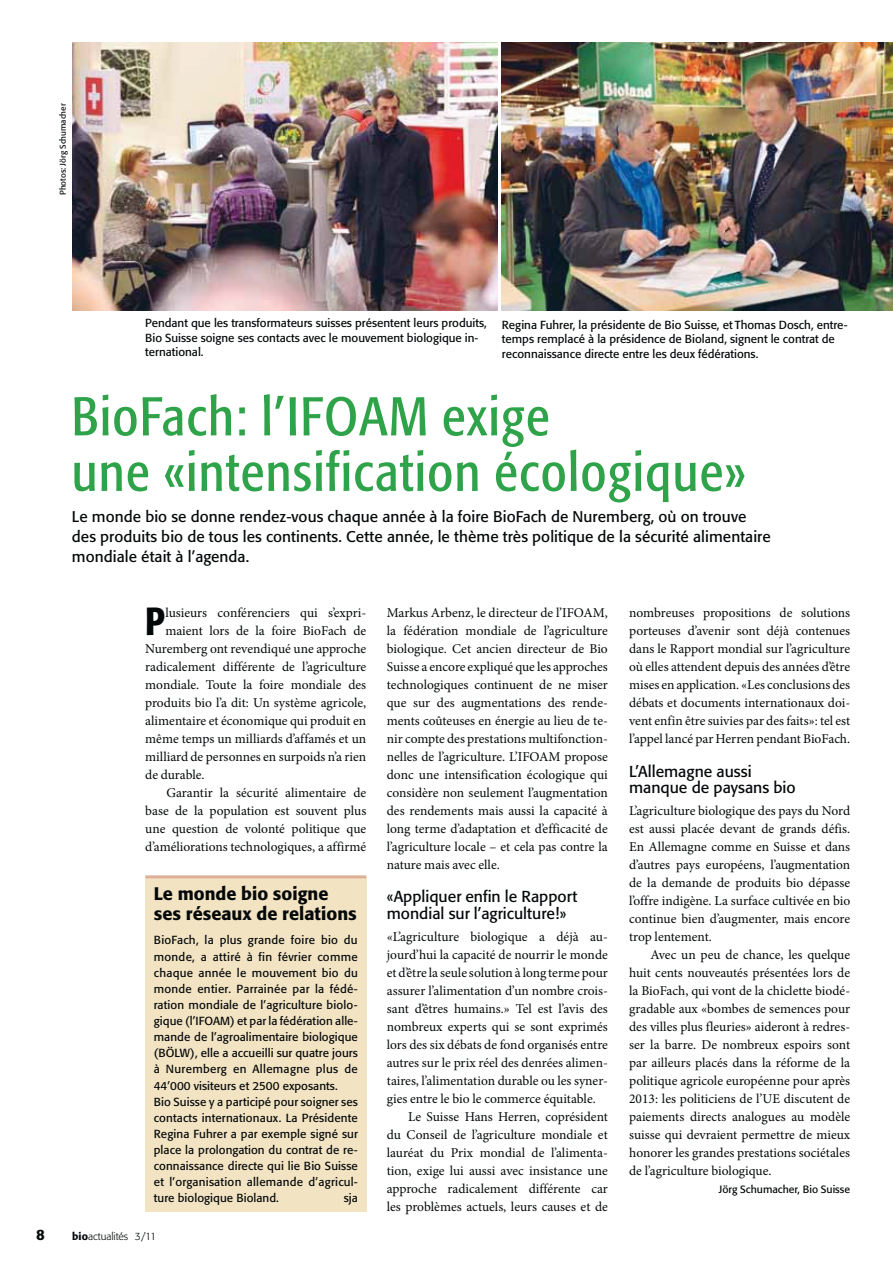
<style>
.page{position:relative;width:893px;height:1263px;background:#fff}
.page>*{position:absolute;margin:0;border:0;box-sizing:border-box;transform-origin:0 0}
.t1{font:condensed 54px/55.5px "Formata BQ";letter-spacing:.025em;color:#2fa349}
.t2{font:500 condensed 38.85px "Formata BQ";color:#040809}
.t3{font:500 18px/20.2px "Formata BQ";color:#040809}
.t4{font:15.75px/16.5px "Formata BQ";color:#040809}
.t5{font:15.3px/19.8px "Formata BQ";letter-spacing:.005em;color:#040809}
.t6{font:500 15px "Formata BQ";color:#040809}
.t7{font:13.5px/18px "Minion Pro";color:#040809;text-align:justify}
.t8{font:11.55px/16px "Formata BQ";letter-spacing:.005em;color:#040809}
.t9{font:10.5px "Formata BQ";color:#040809}
.t10{font:300 10.5px "Formata BQ";color:#040809}
.t11{font:8.25px "Formata BQ";color:#040809}
.s1{font-weight:500}
</style>
<div class="page">
<img style="left:73px;top:43px;width:425px;height:268px">
<img style="left:502px;top:43px;width:391px;height:268px">
<div style="left:145px;top:877px;width:221px;height:335px;background:#f2e3c3"></div>
<hr style="left:145px;top:875px;width:221px;height:3px;background:#dcb196">
<p class="t11" style="left:59px;top:195px;width:93px;rotate:-90deg">Photos: Jörg Schumacher</p>
<p class="t8" style="left:145px;top:316px;width:343px;line-height:14.5px">Pendant que les transformateurs suisses présentent leurs produits,<br>Bio Suisse soigne ses contacts avec le mouvement biologique in&shy;ternational.</p>
<p class="t8" style="left:502px;top:318px;width:347px;line-height:14.5px">Regina Fuhrer, la présidente de Bio Suisse, et Thomas Dosch, entre&shy;temps remplacé à la présidence de Bioland, signent le contrat de reconnaissance directe entre les deux fédérations.</p>
<h1 class="t1" style="left:72px;top:391px;width:676px">BioFach: l’IFOAM exige<br>une «intensification écologique»</h1>
<p class="t5" style="left:72px;top:508px;width:700px">Le monde bio se donne rendez-vous chaque année à la foire BioFach de Nuremberg, où on trouve des produits bio de tous les continents. Cette année, le thème très politique de la sécurité alimentaire mondiale était à l’agenda.</p>
<h2 class="t2" style="left:145px;top:599px;width:22px">P</h2>
<p class="t7" style="left:165px;top:605px;width:202px">lusieurs conférenciers qui s’expri-</p>
<p class="t7" style="left:165px;top:623px;width:202px">maient lors de la foire BioFach de</p>
<p class="t7" style="left:145px;top:641px;width:223px">Nuremberg ont revendiqué une approche</p>
<p class="t7" style="left:145px;top:659px;width:222px">radicalement différente de l’agriculture</p>
<p class="t7" style="left:145px;top:677px;width:222px">mondiale. Toute la foire mondiale des</p>
<p class="t7" style="left:145px;top:695px;width:223px">produits bio l’a dit: Un système agricole,</p>
<p class="t7" style="left:145px;top:713px;width:223px">alimentaire et économique qui produit en</p>
<p class="t7" style="left:145px;top:731px;width:223px">même temps un milliards d’affamés et un</p>
<p class="t7" style="left:145px;top:749px;width:223px">milliard de personnes en surpoids n’a rien</p>
<p class="t7" style="left:145px;top:767px;width:61px">de durable.</p>
<p class="t7" style="left:166px;top:785px;width:201px">Garantir la sécurité alimentaire de</p>
<p class="t7" style="left:145px;top:803px;width:223px">base de la population est souvent plus</p>
<p class="t7" style="left:145px;top:821px;width:222px">une question de volonté politique que</p>
<p class="t7" style="left:145px;top:839px;width:222px">d’améliorations technologiques, a affirmé</p>
<h3 class="t3" style="left:154px;top:884px;width:205px">Le monde bio soigne ses réseaux de relations</h3>
<p class="t8" style="left:154px;top:933px;width:206px">BioFach, la plus grande foire bio du monde, a attiré à fin février comme chaque année le mouvement bio du monde entier. Parrainée par la fédé&shy;ration mondiale de l’agriculture biolo&shy;gique (l’IFOAM) et par la fédération alle&shy;mande de l’agroalimentaire biologique (BÖLW), elle a accueilli sur quatre jours à Nuremberg en Allemagne plus de 44’000 visiteurs et 2500 exposants.<br>Bio Suisse y a participé pour soigner ses contacts internationaux. La Présidente Regina Fuhrer a par exemple signé sur place la prolongation du contrat de re&shy;connaissance directe qui lie Bio Suisse et l’organisation allemande d’agricul&shy;ture biologique Bioland.</p>
<p class="t8" style="left:344px;top:1191px;width:16px">sja</p>
<p class="t6" style="left:36px;top:1228px;width:10px">8</p>
<p class="t10" style="left:72px;top:1231px;width:85px"><span class="s1">bio</span>actualités 3/11</p>
<p class="t7" style="left:387px;top:605px;width:223px">Markus Arbenz, le directeur de l’IFOAM, la fédération mondiale de l’agriculture biologique. Cet ancien directeur de Bio Suisse a encore expliqué que les approches technologiques continuent de ne miser que sur des augmentations des rende&shy;ments coûteuses en énergie au lieu de te&shy;nir compte des prestations multifonction&shy;nelles de l’agriculture. L’IFOAM propose donc une intensification écologique qui considère non seulement l’augmentation des rendements mais aussi la capacité à long terme d’adaptation et d’efficacité de l’agriculture locale – et cela pas contre la nature mais avec elle.</p>
<p class="t4" style="left:387px;top:889px;width:192px">«Appliquer enfin le Rapport mondial sur l’agriculture!»</p>
<p class="t7" style="left:387px;top:929px;width:223px">«L’agriculture biologique a déjà au-</p>
<p class="t7" style="left:387px;top:947px;width:223px">jourd’hui la capacité de nourrir le monde</p>
<p class="t7" style="left:387px;top:965px;width:222px">et d’être la seule solution à long terme pour</p>
<p class="t7" style="left:387px;top:983px;width:223px">assurer l’alimentation d’un nombre crois-</p>
<p class="t7" style="left:387px;top:1001px;width:222px">sant d’êtres humains.» Tel est l’avis des</p>
<p class="t7" style="left:387px;top:1019px;width:223px">nombreux experts qui se sont exprimés</p>
<p class="t7" style="left:387px;top:1037px;width:223px">lors des six débats de fond organisés entre</p>
<p class="t7" style="left:387px;top:1055px;width:223px">autres sur le prix réel des denrées alimen-</p>
<p class="t7" style="left:387px;top:1073px;width:222px">taires, l’alimentation durable ou les syner-</p>
<p class="t7" style="left:387px;top:1091px;width:210px">gies entre le bio le commerce équitable.</p>
<p class="t7" style="left:408px;top:1109px;width:201px">Le Suisse Hans Herren, coprésident</p>
<p class="t7" style="left:387px;top:1127px;width:222px">du Conseil de l’agriculture mondiale et</p>
<p class="t7" style="left:387px;top:1145px;width:222px">lauréat du Prix mondial de l’alimenta-</p>
<p class="t7" style="left:387px;top:1163px;width:222px">tion, exige lui aussi avec insistance une</p>
<p class="t7" style="left:387px;top:1181px;width:223px">approche radicalement différente car</p>
<p class="t7" style="left:387px;top:1199px;width:223px">les problèmes actuels, leurs causes et de</p>
<p class="t7" style="left:629px;top:605px;width:223px">nombreuses propositions de solutions porteuses d’avenir sont déjà contenues dans le Rapport mondial sur l’agriculture où elles attendent depuis des années d’être mises en application. «Les conclusions des débats et documents internationaux doi&shy;vent enfin être suivies par des faits»: tel est l’appel lancé par Herren pendant BioFach.</p>
<p class="t4" style="left:629px;top:763px;width:168px">L’Allemagne aussi manque de paysans bio</p>
<p class="t7" style="left:629px;top:803px;width:223px">L’agriculture biologique des pays du Nord est aussi placée devant de grands défis.<br>En Allemagne comme en Suisse et dans d’autres pays européens, l’augmentation de la demande de produits bio dépasse l’offre indigène. La surface cultivée en bio continue bien d’augmenter, mais encore trop lentement.</p>
<p class="t7" style="left:629px;top:947px;width:223px;text-indent:21px">Avec un peu de chance, les quelque huit cents nouveautés présentées lors de la BioFach, qui vont de la chiclette biodé&shy;gradable aux «bombes de semences pour des villes plus fleuries» aideront à redres&shy;ser la barre. De nombreux espoirs sont par ailleurs placés dans la réforme de la politique agricole européenne pour après 2013: les politiciens de l’UE discutent de paiements directs analogues au modèle suisse qui devraient permettre de mieux honorer les grandes prestations sociétales de l’agriculture biologique.</p>
<p class="t9" style="left:719px;top:1184px;width:133px">Jörg Schumacher, Bio Suisse</p>
</div>
